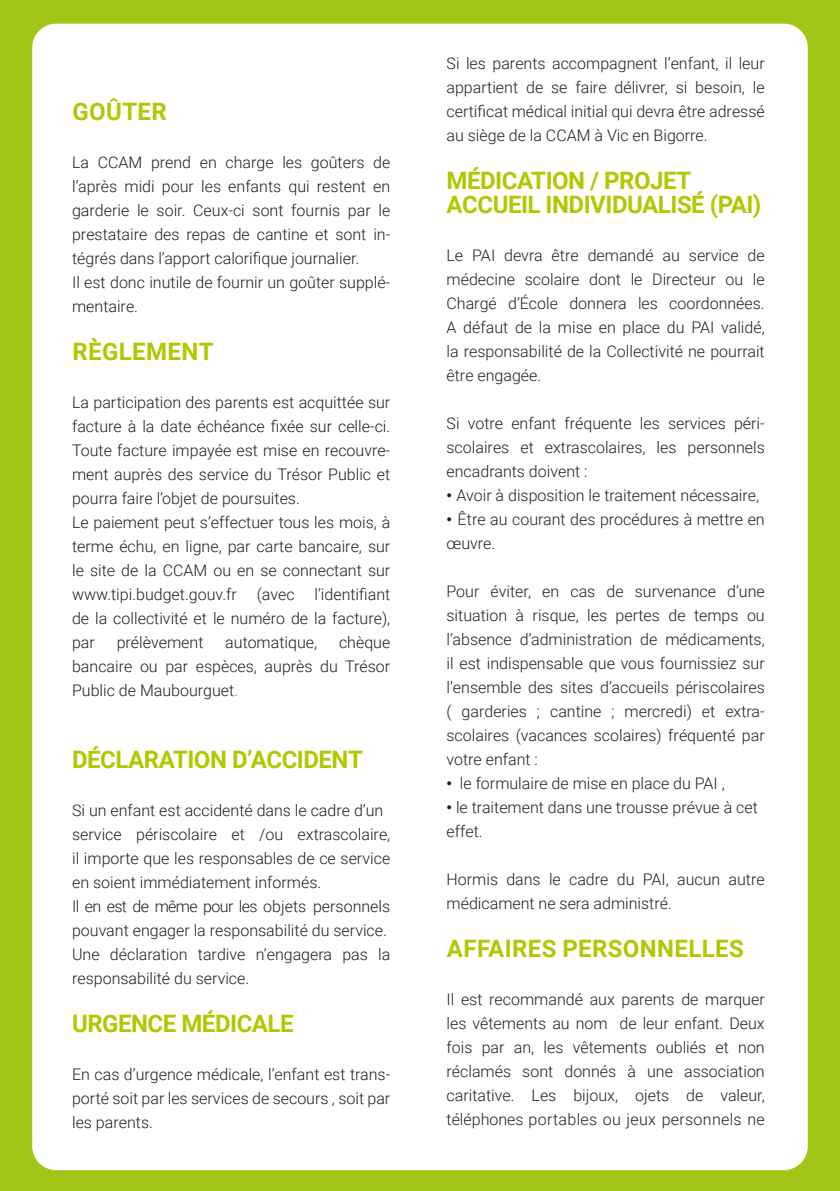
<style>
.page{position:relative;width:840px;height:1191px;background:#fff}
.page>*{position:absolute;margin:0;border:0;box-sizing:border-box;transform-origin:0 0}
.t1{font:700 24px/24px "Roboto";letter-spacing:-.02em;color:#b1c800}
.t2{font:700 24px "Roboto";letter-spacing:.015em;color:#b1c800}
.t3{font:300 16px/24px "Roboto";color:#231f20;text-align:justify}
.s1{color:#009eba}
.s2{font-family:"Arial";font-weight:400}
</style>
<div class="page">
<div style="left:0;top:0;width:839px;height:1191px;background:#a2c617"></div>
<div style="left:32px;top:24px;width:775px;height:1146px;background:#fff;border-radius:24px"></div>
<p class="t1" style="left:72px;top:99px;width:96px">GOÛTER</p>
<p class="t3" style="left:72px;top:150px;width:319px">La CCAM prend en charge les goûters de l’après midi pour les enfants qui restent en garderie le soir. Ceux-ci sont fournis par le prestataire des repas de cantine et sont in&shy;tégrés dans l’apport calorifique journalier.</p>
<p class="t3" style="left:72px;top:270px;width:319px">Il est donc inutile de fournir un goûter supplé&shy;mentaire.</p>
<p class="t2" style="left:72px;top:335px;width:142px">RÈGLEMENT</p>
<p class="t3" style="left:72px;top:390px;width:319px">La participation des parents est acquittée sur facture à la date échéance fixée sur celle-ci.<br>Toute facture impayée est mise en recouvre&shy;ment auprès des service du Trésor Public et pourra faire l’objet de poursuites.</p>
<p class="t3" style="left:72px;top:510px;width:319px">Le paiement peut s’effectuer tous les mois, à terme échu, en ligne, par carte bancaire, sur le site de la CCAM ou en se connectant sur www.tipi.budget.gouv.fr (avec l’identifiant de la collectivité et le numéro de la facture), par</p>
<p class="t3" style="left:72px;top:630px;width:319px;text-indent:267px">chèque bancaire ou par espèces, auprès du Trésor Public de Maubourguet<span class="s1">.</span></p>
<p class="t3" style="left:117px;top:630px;width:88px">prélèvement</p>
<p class="t3" style="left:225px;top:630px;width:93px">automatique,</p>
<p class="t1" style="left:72px;top:747px;width:292px">DÉCLARATION D’ACCIDENT</p>
<p class="t3" style="left:72px;top:798px;width:312px">Si un enfant est accidenté dans le cadre d’un</p>
<p class="t3" style="left:72px;top:822px;width:319px">service périscolaire et /ou extrascolaire, il importe que les responsables de ce service en soient immédiatement informés.</p>
<p class="t3" style="left:72px;top:894px;width:319px">Il en est de même pour les objets personnels pouvant engager la responsabilité du service.</p>
<p class="t3" style="left:72px;top:942px;width:319px">Une déclaration tardive n’engagera pas la responsabilité du service.</p>
<p class="t1" style="left:72px;top:1011px;width:223px">URGENCE MÉDICALE</p>
<p class="t3" style="left:72px;top:1062px;width:319px">En cas d’urgence médicale, l’enfant est trans&shy;porté soit par les services de secours , soit par les parents.</p>
<p class="t3" style="left:446px;top:50px;width:319px">Si les parents accompagnent l’enfant, il leur appartient de se faire délivrer, si besoin, le certificat médical initial qui devra être adressé au siège de la CCAM à Vic en Bigorre.</p>
<p class="t1" style="left:446px;top:167px;width:316px">MÉDICATION / PROJET<br>ACCUEIL INDIVIDUALISÉ (PAI)</p>
<p class="t3" style="left:446px;top:242px;width:319px">Le PAI devra être demandé au service de médecine scolaire dont le Directeur ou le Chargé d’École donnera les coordonnées.<br>A défaut de la mise en place du PAI validé, la responsabilité de la Collectivité ne pourrait être engagée.</p>
<p class="t3" style="left:446px;top:410px;width:319px">Si votre enfant fréquente les services péri&shy;scolaires et extrascolaires, les personnels encadrants doivent :</p>
<p class="t3" style="left:446px;top:482px;width:314px"><span class="s2">•</span> Avoir à disposition le traitement nécessaire,</p>
<p class="t3" style="left:446px;top:506px;width:319px"><span class="s2">•</span> Être au courant des procédures à mettre en œuvre.</p>
<p class="t3" style="left:446px;top:578px;width:319px">Pour éviter, en cas de survenance d’une situation à risque, les pertes de temps ou l’absence d’administration de médicaments, il est indispensable que vous fournissiez sur l’ensemble des sites d’accueils périscolaires ( garderies ; cantine ; mercredi) et extra&shy;scolaires (vacances scolaires) fréquenté par votre enfant :</p>
<p class="t3" style="left:446px;top:770px;width:279px"><span class="s2">•</span> le formulaire de mise en place du PAI ,</p>
<p class="t3" style="left:446px;top:794px;width:312px"><span class="s2">•</span> le traitement dans une trousse prévue à cet effet.</p>
<p class="t3" style="left:446px;top:866px;width:319px">Hormis dans le cadre du PAI, aucun autre médicament ne sera administré.</p>
<p class="t2" style="left:446px;top:931px;width:298px">AFFAIRES PERSONNELLES</p>
<p class="t3" style="left:446px;top:986px;width:319px">Il est recommandé aux parents de marquer les vêtements au nom de leur enfant. Deux fois par an, les vêtements oubliés et non réclamés sont donnés à une association caritative. Les bijoux, ojets de valeur, téléphones portables ou jeux personnels ne</p>
</div>
